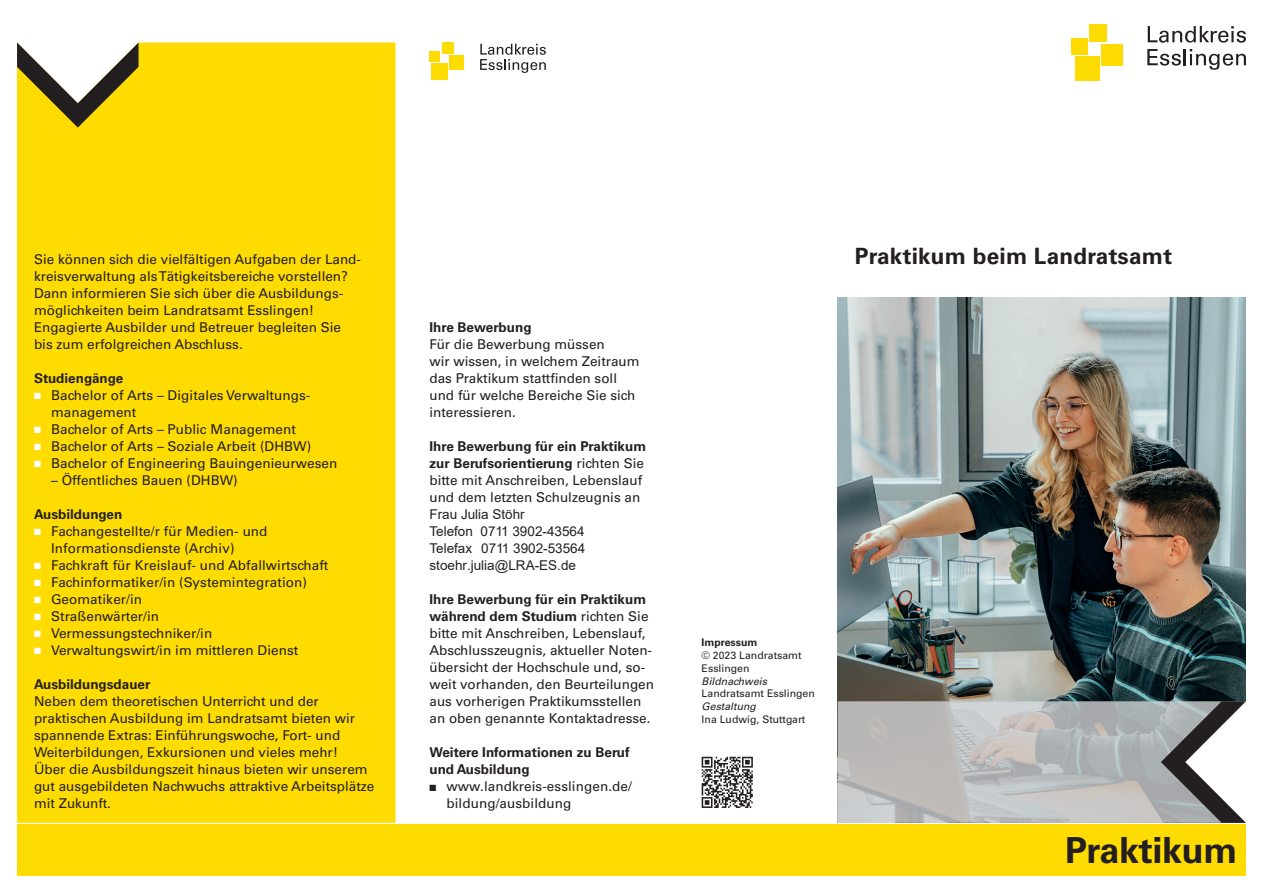
<style>
.page{position:relative;width:1263px;height:893px;background:#fff}
.page>*{position:absolute;margin:0;border:0;box-sizing:border-box;transform-origin:0 0}
.t1{font:700 36px "Univers LT Std";letter-spacing:-.01em;color:#231f20}
.t2{font:700 22.5px "Univers LT Std";letter-spacing:.01em;color:#231f20}
.t3{font:13.5px/17px "Univers LT Std";color:#231f20}
.t4{font:700 13.5px/17px "Univers LT Std";color:#231f20}
.t5{font:13.5px/16.8px "Arial";color:#231f20}
.t6{font:10.5px/12.8px "Univers LT Std";color:#231f20}
.t7{font:italic 10.5px "Univers LT Std";color:#231f20}
.t8{font:700 10.5px "Univers LT Std";color:#231f20}
.t9{font:9px "Zapf Dingbats ITC";color:#231f20}
.s1{color:#fff}
.s2{font-weight:700}
</style>
<div class="page">
<div style="left:17px;top:825px;width:1229px;height:51px;background:#ffdc01"></div>
<div style="left:17px;top:43px;width:378px;height:780px;background:#ffdc01"></div>
<svg style="left:17px;top:42px;width:122px;height:86px"></svg>
<img style="left:838px;top:298px;width:408px;height:403px">
<svg style="left:838px;top:701px;width:323px;height:122px;background:#bbb"></svg>
<div style="left:1072px;top:38px;width:16px;height:16px;background:#ffdc01"></div>
<div style="left:1075px;top:56px;width:25px;height:25px;background:#ffdc01"></div>
<div style="left:1101px;top:44px;width:22px;height:21px;background:#ffdc01"></div>
<div style="left:1089px;top:24px;width:18px;height:18px;background:#ffdc01"></div>
<svg style="left:1148px;top:26px;width:98px;height:17px"></svg>
<svg style="left:1147px;top:49px;width:99px;height:21px"></svg>
<svg style="left:480px;top:44px;width:66px;height:29px"></svg>
<div style="left:429px;top:52px;width:11px;height:10px;background:#ffdc01"></div>
<div style="left:432px;top:64px;width:16px;height:16px;background:#ffdc01"></div>
<div style="left:450px;top:56px;width:14px;height:14px;background:#ffdc01"></div>
<div style="left:442px;top:43px;width:11px;height:11px;background:#ffdc01"></div>
<svg style="left:702px;top:757px;width:51px;height:51px"></svg>
<svg style="left:1161px;top:684px;width:85px;height:141px"></svg>
<p class="t3" style="left:34px;top:250px;width:328px">Sie können sich die vielfältigen Aufgaben der Land&shy;kreisverwaltung als Tätigkeitsbereiche vorstellen?<br>Dann informieren Sie sich über die Ausbildungs&shy;möglichkeiten beim Landratsamt Esslingen!<br>Engagierte Ausbilder und Betreuer begleiten Sie bis zum erfolgreichen Abschluss.</p>
<p class="t4" style="left:34px;top:370px;width:91px">Studiengänge</p>
<p class="t3" style="left:51px;top:387px;width:261px;text-indent:-17px"><span class="s1">■</span> Bachelor of Arts – Digitales Verwaltungs&shy;management</p>
<p class="t3" style="left:34px;top:421px;width:263px"><span class="s1">■</span> Bachelor of Arts – Public Management</p>
<p class="t3" style="left:34px;top:438px;width:279px"><span class="s1">■</span> Bachelor of Arts – Soziale Arbeit (DHBW)</p>
<p class="t3" style="left:34px;top:455px;width:305px"><span class="s1">■</span> Bachelor of Engineering Bauingenieurwesen</p>
<p class="t3" style="left:51px;top:472px;width:188px">– Öffentliches Bauen (DHBW)</p>
<p class="t4" style="left:34px;top:506px;width:90px">Ausbildungen</p>
<p class="t3" style="left:51px;top:523px;width:218px;text-indent:-17px"><span class="s1">■</span> Fachangestellte/r für Medien- und<br>Informationsdienste (Archiv)</p>
<p class="t3" style="left:34px;top:557px;width:296px"><span class="s1">■</span> Fachkraft für Kreislauf- und Abfallwirtschaft</p>
<p class="t3" style="left:34px;top:574px;width:274px"><span class="s1">■</span> Fachinformatiker/in (Systemintegration)</p>
<p class="t3" style="left:34px;top:591px;width:110px"><span class="s1">■</span> Geomatiker/in</p>
<p class="t3" style="left:34px;top:608px;width:127px"><span class="s1">■</span> Straßenwärter/in</p>
<p class="t3" style="left:34px;top:625px;width:180px"><span class="s1">■</span> Vermessungstechniker/in</p>
<p class="t3" style="left:34px;top:642px;width:266px"><span class="s1">■</span> Verwaltungswirt/in im mittleren Dienst</p>
<p class="t4" style="left:34px;top:676px;width:118px">Ausbildungsdauer</p>
<p class="t3" style="left:34px;top:693px;width:342px">Neben dem theoretischen Unterricht und der praktischen Ausbildung im Landratsamt bieten wir spannende Extras: Einführungswoche, Fort- und Weiterbildungen, Exkursionen und vieles mehr!<br>Über die Ausbildungszeit hinaus bieten wir unserem gut ausgebildeten Nachwuchs attraktive Arbeitsplätze mit Zukunft.</p>
<p class="t4" style="left:429px;top:319px;width:104px">Ihre Bewerbung</p>
<p class="t3" style="left:429px;top:335px;width:212px">Für die Bewerbung müssen<br>wir wissen, in welchem Zeitraum das Praktikum stattfinden soll und für welche Bereiche Sie sich interessieren.</p>
<p class="t3" style="left:429px;top:438px;width:218px"><span class="s2">Ihre Bewerbung für ein Praktikum zur Berufsorientierung</span> richten Sie bitte mit Anschreiben, Lebenslauf und dem letzten Schulzeugnis an</p>
<p class="t5" style="left:429px;top:506px;width:157px">Frau Julia Stöhr<br>Telefon 0711 3902-43564<br>Telefax 0711 3902-53564 stoehr.julia@LRA-ES.de</p>
<p class="t3" style="left:429px;top:591px;width:226px"><span class="s2">Ihre Bewerbung für ein Praktikum während dem Studium</span> richten Sie bitte mit Anschreiben, Lebenslauf, Abschlusszeugnis, aktueller Noten&shy;übersicht der Hochschule und, so&shy;weit vorhanden, den Beurteilungen aus vorherigen Praktikumsstellen an oben genannte Kontaktadresse.</p>
<p class="t4" style="left:429px;top:744px;width:201px">Weitere Informationen zu Beruf und Ausbildung</p>
<p class="t9" style="left:436px;top:783px;width:4px">■</p>
<p class="t3" style="left:446px;top:778px;width:187px;text-indent:-17px">■ www.landkreis-esslingen.de/ bildung/ausbildung</p>
<h2 class="t2" style="left:855px;top:243px;width:319px">Praktikum beim Landratsamt</h2>
<p class="t8" style="left:702px;top:636px;width:57px">Impressum</p>
<p class="t6" style="left:702px;top:649px;width:102px">© 2023 Landratsamt<br>Esslingen</p>
<p class="t7" style="left:702px;top:675px;width:67px">Bildnachweis</p>
<p class="t6" style="left:702px;top:687px;width:115px">Landratsamt Esslingen</p>
<p class="t7" style="left:702px;top:700px;width:56px">Gestaltung</p>
<p class="t6" style="left:702px;top:713px;width:105px">Ina Ludwig, Stuttgart</p>
<h1 class="t1" style="left:1065px;top:829px;width:174px">Praktikum</h1>
</div>
